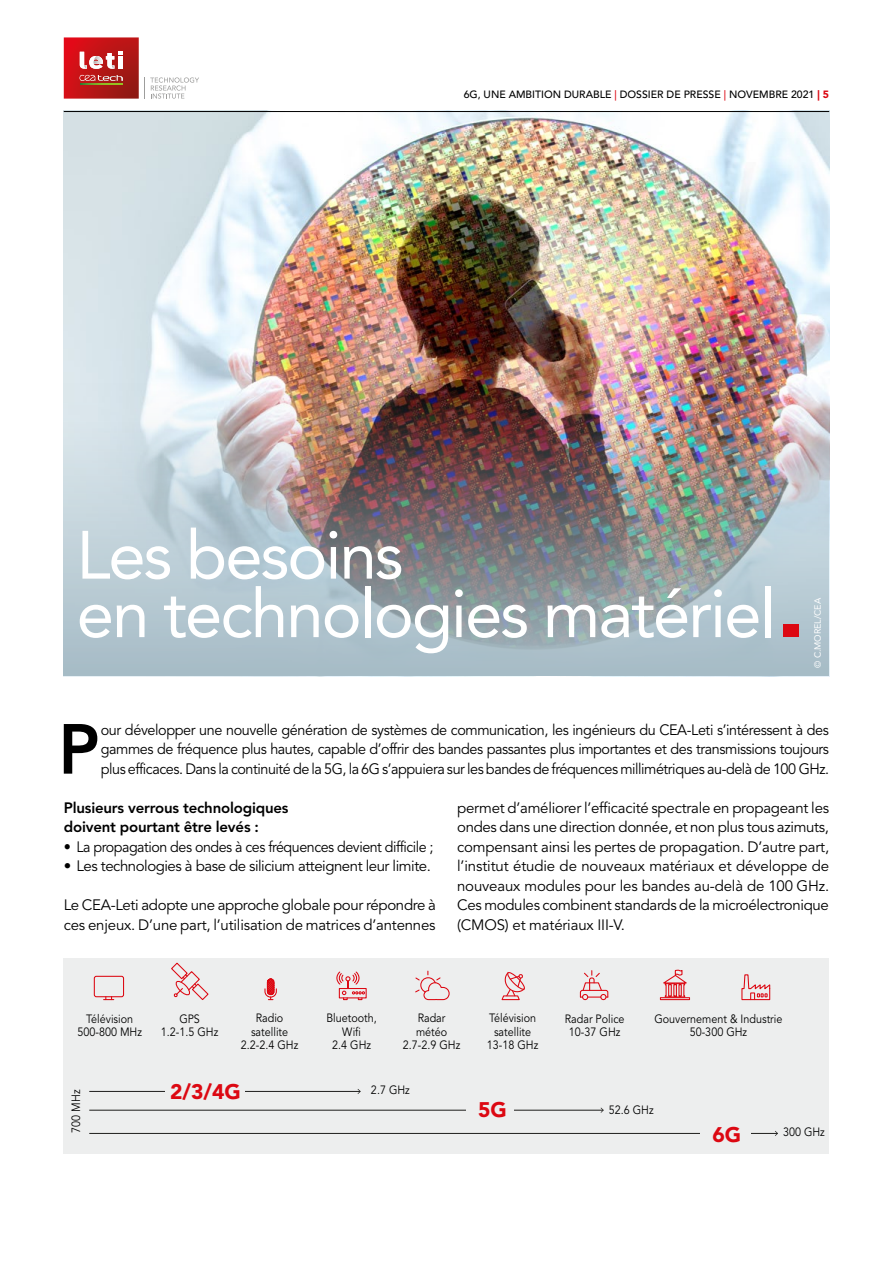
<style>
.page{position:relative;width:893px;height:1263px;background:#fff}
.page>*{position:absolute;margin:0;border:0;box-sizing:border-box;transform-origin:0 0}
.TXT_courant_Letterin{font:800 70.05px "Avenir LT Std";color:#000;scale:.96 1}
.TITRE1_PAGE{font:67.5px/58.5px "Avenir LT Std";letter-spacing:-.03em;color:#fff}
.t1{font:900 21px "Avenir LT Std";color:#dc0812}
.TXT_courant_FR{font:15px/19.5px "Avenir LT Std";letter-spacing:-.02em;color:#000}
.TXT_courant_Letterin-2{font:15px/19.5px "Avenir LT Std";letter-spacing:-.03em;color:#000;text-align:justify;scale:.96 1}
.TXT_courant_FR-2{font:800 15px/19.5px "Avenir LT Std";letter-spacing:-.01em;color:#000}
.TXT_courant_FR-3{font:15px "Avenir LT Std";letter-spacing:-.02em;color:#000;scale:.95 1}
.t2{font:12px/13.5px "Avenir LT Std";color:#000;text-align:center;scale:.9 1}
.t3{font:500 10.5px "Avenir LT Std";color:#000}
.CREDIT{font:9px "Avenir LT Std";letter-spacing:-.01em;color:#fff}
.s1{color:#dc0812}
.s2{font-weight:900;color:#dc0812}
</style>
<div class="page">
<svg style="left:64px;top:37px;width:135px;height:62px"></svg>
<img style="left:64px;top:112px;width:765px;height:272px">
<img style="left:64px;top:384px;width:765px;height:39px">
<img style="left:64px;top:423px;width:765px;height:253px">
<div style="left:64px;top:958px;width:765px;height:195px;background:#edeeee"></div>
<hr style="left:89px;top:1091px;width:271px;height:1px;background:#1d1d1b">
<hr style="left:89px;top:1110px;width:514px;height:1px;background:#1d1d1b">
<svg style="left:601px;top:1107px;width:3px;height:6px"></svg>
<hr style="left:89px;top:1133px;width:688px;height:1px;background:#1d1d1b">
<svg style="left:775px;top:1131px;width:3px;height:5px"></svg>
<div style="left:165px;top:1085px;width:80px;height:9px;background:#edeeee"></div>
<div style="left:466px;top:1106px;width:48px;height:9px;background:#edeeee"></div>
<div style="left:701px;top:1129px;width:50px;height:9px;background:#edeeee"></div>
<svg style="left:336px;top:971px;width:29px;height:29px"></svg>
<svg style="left:415px;top:971px;width:35px;height:30px"></svg>
<svg style="left:501px;top:972px;width:24px;height:29px"></svg>
<svg style="left:579px;top:971px;width:30px;height:29px"></svg>
<div style="left:660px;top:997px;width:30px;height:3px;border:1px solid #dc0812"></div>
<svg style="left:660px;top:969px;width:28px;height:29px"></svg>
<svg style="left:741px;top:974px;width:30px;height:27px"></svg>
<svg style="left:171px;top:962px;width:38px;height:38px"></svg>
<svg style="left:264px;top:978px;width:13px;height:23px"></svg>
<div style="left:94px;top:976px;width:30px;height:21px;border:1px solid #dc0812;border-radius:2px"></div>
<svg style="left:104px;top:997px;width:10px;height:3px"></svg>
<hr style="left:64px;top:111px;width:765px;height:1px;background:#000">
<div style="left:783px;top:624px;width:16px;height:13px;background:#dc0812"></div>
<p class="t3" style="left:464px;top:89px;width:367px">6G, UNE AMBITION DURABLE <span class="s1">|</span> DOSSIER DE PRESSE <span class="s1">|</span> NOVEMBRE 2021 <span class="s2">| 5</span></p>
<p class="TITRE1_PAGE" style="left:77px;top:526px;width:701px">Les besoins<br>en technologies matériel</p>
<p class="CREDIT" style="left:812px;top:668px;width:71px;rotate:-90deg">© C.MOREL/CEA</p>
<p class="TXT_courant_Letterin" style="left:58px;top:708px;width:44px">P</p>
<p class="TXT_courant_Letterin-2" style="left:101px;top:720px;width:760px">our développer une nouvelle génération de systèmes de communication, les ingénieurs du CEA-Leti s’intéressent à des gammes de fréquence plus hautes, capable d’offrir des bandes passantes plus importantes et des transmissions toujours plus efficaces. Dans la continuité de la 5G, la 6G s’appuiera sur les bandes de fréquences millimétriques au-delà de 100 GHz.</p>
<p class="TXT_courant_FR-2" style="left:64px;top:798px;width:226px">Plusieurs verrous technologiques doivent pourtant être levés :</p>
<p class="TXT_courant_FR-3" style="left:64px;top:838px;width:391px">• La propagation des ondes à ces fréquences devient difficile ;</p>
<p class="TXT_courant_FR" style="left:64px;top:857px;width:369px">• Les technologies à base de silicium atteignent leur limite.</p>
<p class="TXT_courant_FR" style="left:64px;top:896px;width:374px">Le CEA-Leti adopte une approche globale pour répondre à ces enjeux. D’une part, l’utilisation de matrices d’antennes</p>
<p class="TXT_courant_FR" style="left:457px;top:798px;width:374px;text-align:justify">permet d’améliorer l’efficacité spectrale en propageant les ondes dans une direction donnée, et non plus tous azimuts, compensant ainsi les pertes de propagation. D’autre part, l’institut étudie de nouveaux matériaux et développe de nouveaux modules pour les bandes au-delà de 100 GHz.<br>Ces modules combinent standards de la microélectronique (CMOS) et matériaux III-V.</p>
<p class="t2" style="left:77px;top:1012px;width:73px">Télévision<br>500-800 MHz</p>
<p class="t2" style="left:161px;top:1012px;width:65px">GPS<br>1.2-1.5 GHz</p>
<p class="t2" style="left:241px;top:1012px;width:65px">Radio satellite<br>2.2-2.4 GHz</p>
<p class="t2" style="left:326px;top:1012px;width:57px">Bluetooth,<br>Wifi<br>2.4 GHz</p>
<p class="t2" style="left:403px;top:1012px;width:65px">Radar météo<br>2.7-2.9 GHz</p>
<p class="t2" style="left:487px;top:1012px;width:59px">Télévision satellite<br>13-18 GHz</p>
<p class="t2" style="left:565px;top:1012px;width:68px">Radar Police<br>10-37 GHz</p>
<p class="t2" style="left:654px;top:1012px;width:144px">Gouvernement &amp; Industrie<br>50-300 GHz</p>
<p class="t1" style="left:170px;top:1079px;width:72px">2/3/4G</p>
<p class="t2" style="left:70px;top:1132px;width:49px;rotate:-90deg">700 MHz</p>
<p class="t2" style="left:371px;top:1083px;width:45px">2.7 GHz</p>
<p class="t1" style="left:478px;top:1097px;width:30px">5G</p>
<p class="t2" style="left:609px;top:1103px;width:51px">52.6 GHz</p>
<p class="t1" style="left:712px;top:1121px;width:30px">6G</p>
<p class="t2" style="left:783px;top:1125px;width:48px">300 GHz</p>
</div>
